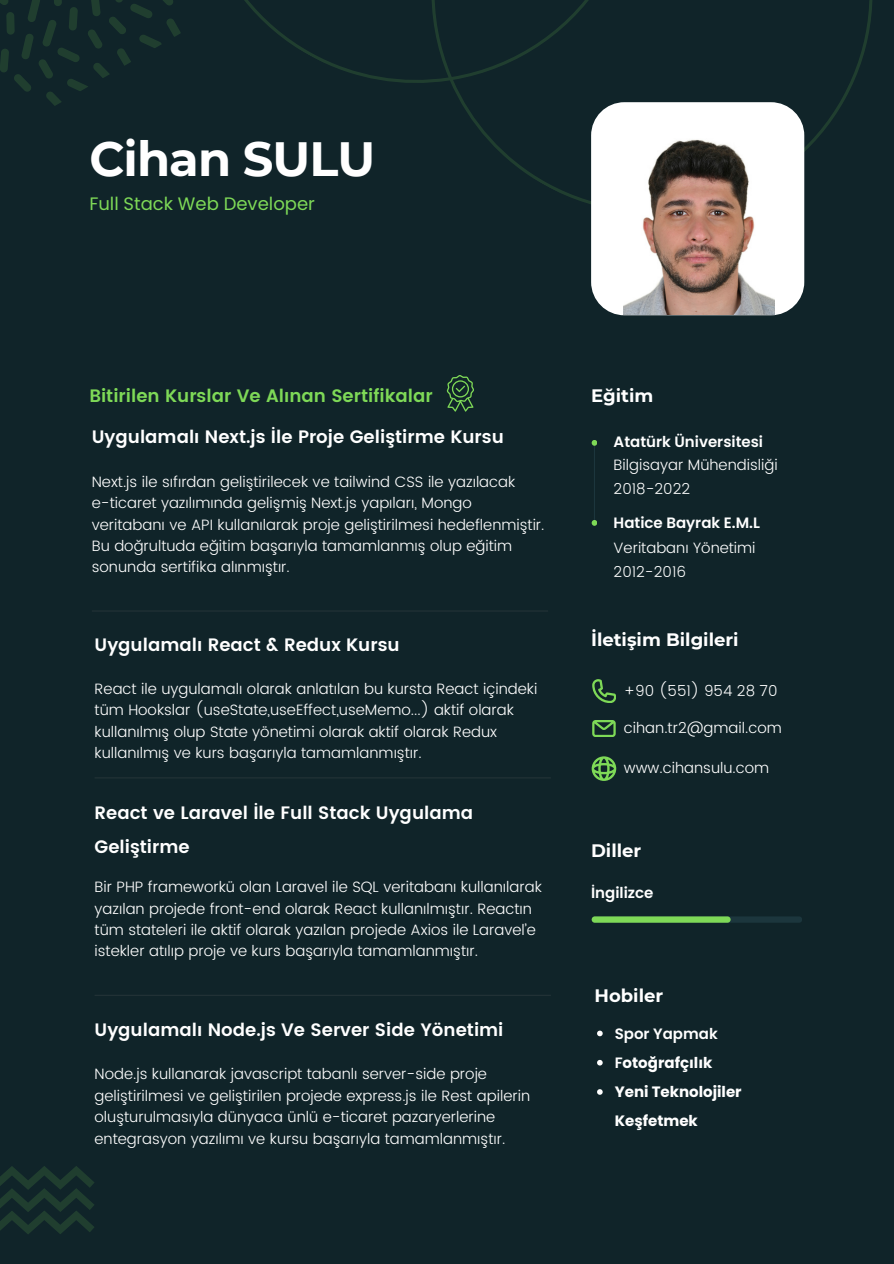
<style>
.page{position:relative;width:894px;height:1264px;background:#fff}
.page>*{position:absolute;margin:0;border:0;box-sizing:border-box;transform-origin:0 0}
.t1{font:700 48px "Montserrat";letter-spacing:-.02em;color:#fff}
.t2{font:600 18px/34.8px "Poppins";color:#fff}
.t3{font:600 18px "Poppins";color:#7ed957}
.t4{font:700 18px "Montserrat";color:#fff}
.t5{font:18px "Poppins";color:#7ed957}
.t6{font:300 15px/21.3px "Poppins";color:#fff}
.t7{font:600 15px "Poppins";color:#fff}
.t8{font:700 15px/29.2px "Poppins";color:#fff}
.s1{font-weight:600}
</style>
<div class="page">
<div style="left:0;top:0;width:893px;height:1263px;background:#102429"></div>
<svg style="left:0;top:0;width:117px;height:106px"></svg>
<svg style="left:117px;top:0;width:755px;height:291px"></svg>
<div style="left:591px;top:102px;width:213px;height:213px;background:#fff;border-radius:33px"></div>
<hr style="left:593px;top:443px;width:2px;height:83px;background:#1c363d">
<svg style="left:591px;top:440px;width:6px;height:6px"></svg>
<svg style="left:591px;top:520px;width:6px;height:6px"></svg>
<div style="left:591px;top:916px;width:211px;height:6px;background:#1c363d;border-radius:3px"></div>
<div style="left:591px;top:916px;width:139px;height:6px;background:#7ed957;border-radius:3px"></div>
<svg style="left:592px;top:720px;width:23px;height:16px"></svg>
<svg style="left:591px;top:756px;width:25px;height:25px"></svg>
<svg style="left:592px;top:679px;width:23px;height:23px"></svg>
<hr style="left:92px;top:610px;width:456px;height:1px;background:#727272">
<img style="left:623px;top:139px;width:151px;height:176px">
<svg style="left:0;top:1166px;width:94px;height:68px"></svg>
<hr style="left:95px;top:777px;width:455px;height:1px;background:#727272">
<hr style="left:95px;top:994px;width:455px;height:1px;background:#727272">
<svg style="left:446px;top:375px;width:27px;height:36px"></svg>
<svg style="left:597px;top:1030px;width:5px;height:6px"></svg>
<svg style="left:597px;top:1059px;width:5px;height:6px"></svg>
<svg style="left:597px;top:1089px;width:5px;height:5px"></svg>
<h1 class="t1" style="left:89px;top:129px;width:287px">Cihan SULU</h1>
<h3 class="t5" style="left:89px;top:191px;width:227px">Full Stack Web Developer</h3>
<p class="t3" style="left:89px;top:385px;width:345px">Bitirilen Kurslar Ve Alınan Sertifikalar</p>
<h2 class="t2" style="left:92px;top:419px;width:413px">Uygulamalı Next.js İle Proje Geliştirme Kursu</h2>
<p class="t6" style="left:92px;top:471px;width:454px">Next.js ile sıfırdan geliştirilecek ve tailwind CSS ile yazılacak e-ticaret yazılımında gelişmiş Next.js yapıları, Mongo veritabanı ve API kullanılarak proje geliştirilmesi hedeflenmiştir.<br>Bu doğrultuda eğitim başarıyla tamamlanmış olup eğitim sonunda sertifika alınmıştır.</p>
<h2 class="t2" style="left:95px;top:627px;width:306px">Uygulamalı React &amp; Redux Kursu</h2>
<p class="t6" style="left:95px;top:678px;width:444px">React ile uygulamalı olarak anlatılan bu kursta React içindeki tüm Hookslar (useState,useEffect,useMemo...) aktif olarak kullanılmış olup State yönetimi olarak aktif olarak Redux kullanılmış ve kurs başarıyla tamamlanmıştır.</p>
<p class="t2" style="left:95px;top:795px;width:380px">React ve Laravel İle Full Stack Uygulama<br>Geliştirme</p>
<p class="t6" style="left:95px;top:876px;width:448px">Bir PHP frameworkü olan Laravel ile SQL veritabanı kullanılarak yazılan projede front-end olarak React kullanılmıştır. Reactın tüm stateleri ile aktif olarak yazılan projede Axios ile Laravel’e istekler atılıp proje ve kurs başarıyla tamamlanmıştır.</p>
<h4 class="t2" style="left:95px;top:1012px;width:410px">Uygulamalı Node.js Ve Server Side Yönetimi</h4>
<h2 class="t6" style="left:95px;top:1063px;width:437px">Node.js kullanarak javascript tabanlı server-side proje geliştirilmesi ve geliştirilen projede express.js ile Rest apilerin oluşturulmasıyla dünyaca ünlü e-ticaret pazaryerlerine entegrasyon yazılımı ve kursu başarıyla tamamlanmıştır.</h2>
<h2 class="t4" style="left:591px;top:385px;width:64px">Eğitim</h2>
<p class="t7" style="left:613px;top:431px;width:151px">Atatürk Üniversitesi</p>
<h2 class="t6" style="left:613px;top:454px;width:165px">Bilgisayar Mühendisliği</h2>
<h2 class="t6" style="left:613px;top:478px;width:78px">2018-2022</h2>
<p class="t7" style="left:613px;top:512px;width:148px">Hatice Bayrak E.M.L</p>
<h2 class="t6" style="left:613px;top:537px;width:143px">Veritabanı Yönetimi</h2>
<p class="t6" style="left:613px;top:561px;width:74px">2012-2016</p>
<p class="t4" style="left:591px;top:629px;width:147px">İletişim Bilgileri</p>
<p class="t6" style="left:623px;top:679px;width:155px">+90 (551) 954 28 70</p>
<p class="t6" style="left:623px;top:717px;width:159px">cihan.tr2@gmail.com</p>
<h4 class="t6" style="left:623px;top:757px;width:147px">www.cihansulu.com</h4>
<h4 class="t4" style="left:591px;top:839px;width:52px">Diller</h4>
<p class="t7" style="left:591px;top:882px;width:64px">İngilizce</p>
<p class="t4" style="left:594px;top:984px;width:70px">Hobiler</p>
<p class="t7" style="left:614px;top:1022px;width:104px">Spor Yapmak</p>
<p class="t8" style="left:614px;top:1047px;width:99px"><span class="s1">F</span>otoğrafçılık</p>
<p class="t8" style="left:614px;top:1077px;width:128px">Yeni Teknolojiler<br>Keşfetmek</p>
</div>
